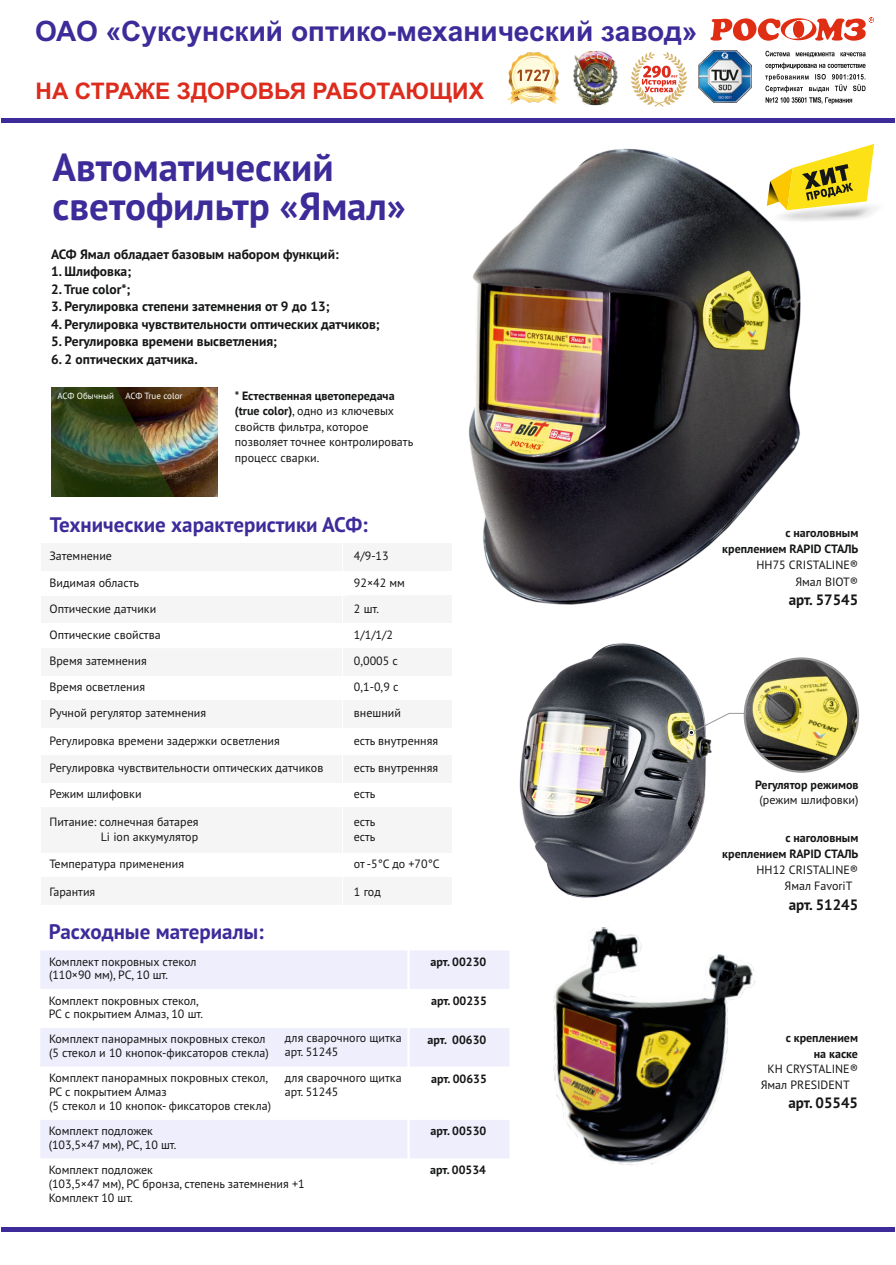
<style>
.page{position:relative;width:896px;height:1265px;background:#fff}
.page>*{position:absolute;margin:0;border:0;box-sizing:border-box;transform-origin:0 0}
.t1{font:700 39px/39px "PT Sans";color:#3c2b99}
.t2{font:700 28.05px "Arial";color:#3c2b99}
.t3{font:700 22.8px "Arial";color:#dd2b1c}
.t4{font:700 21px "PT Sans";color:#3c2b99}
.t5{font:700 15px "PT Sans";color:#151616}
.t6{font:700 13.5px "PT Sans";color:#151616}
.t7{font:12px/13.6px "PT Sans";color:#151616}
.t8{font:700 12px/16.2px "PT Sans";color:#151616;text-align:right}
.t9{font:9px "PT Sans";color:#fff}
.s1{font-weight:700}
</style>
<div class="page">
<svg style="left:710px;top:17px;width:163px;height:24px"></svg>
<svg style="left:631px;top:52px;width:56px;height:55px"></svg>
<img style="left:573px;top:51px;width:45px;height:54px">
<img style="left:698px;top:50px;width:53px;height:53px">
<svg style="left:507px;top:52px;width:52px;height:53px"></svg>
<svg style="left:765px;top:51px;width:100px;height:53px"></svg>
<hr style="left:2px;top:118px;width:892px;height:4px;background:#3c2b99">
<hr style="left:2px;top:1227px;width:892px;height:4px;background:#3c2b99">
<svg style="left:40px;top:951px;width:469px;height:207px;fill:#eeeefc"></svg>
<div style="left:343px;top:543px;width:108px;height:28px;background:#f5f5f6"></div>
<div style="left:41px;top:543px;width:300px;height:28px;background:#f5f5f6"></div>
<div style="left:343px;top:595px;width:108px;height:28px;background:#f5f5f6"></div>
<div style="left:41px;top:595px;width:300px;height:28px;background:#f5f5f6"></div>
<hr style="left:40px;top:595px;width:308px;height:1px;background:#fff">
<div style="left:343px;top:647px;width:108px;height:28px;background:#f5f5f6"></div>
<div style="left:41px;top:647px;width:300px;height:28px;background:#f5f5f6"></div>
<hr style="left:40px;top:647px;width:308px;height:1px;background:#fff">
<div style="left:343px;top:700px;width:108px;height:28px;background:#f5f5f6"></div>
<div style="left:41px;top:700px;width:300px;height:28px;background:#f5f5f6"></div>
<div style="left:343px;top:755px;width:108px;height:28px;background:#f5f5f6"></div>
<div style="left:41px;top:755px;width:300px;height:28px;background:#f5f5f6"></div>
<div style="left:343px;top:807px;width:108px;height:46px;background:#f5f5f6"></div>
<div style="left:41px;top:807px;width:300px;height:46px;background:#f5f5f6"></div>
<div style="left:343px;top:877px;width:108px;height:28px;background:#f5f5f6"></div>
<div style="left:41px;top:877px;width:300px;height:28px;background:#f5f5f6"></div>
<img style="left:519px;top:643px;width:193px;height:255px">
<img style="left:744px;top:658px;width:114px;height:113px;border-radius:50%">
<div style="left:688px;top:729px;width:6px;height:7px;border:1px solid #989899;border-radius:50%"></div>
<svg style="left:688px;top:712px;width:59px;height:23px"></svg>
<img style="left:468px;top:149px;width:332px;height:455px">
<img style="left:766px;top:207px;width:110px;height:16px">
<svg style="left:766px;top:144px;width:108px;height:66px"></svg>
<img style="left:553px;top:927px;width:202px;height:239px">
<img style="left:51px;top:387px;width:166px;height:109px">
<h2 class="t2" style="left:35px;top:21px;width:664px">ОАО «Суксунский оптико-механический завод»</h2>
<h3 class="t3" style="left:36px;top:82px;width:450px">НА СТРАЖЕ ЗДОРОВЬЯ РАБОТАЮЩИХ</h3>
<h1 class="t1" style="left:53px;top:151px;width:354px">Автоматический светофильтр «Ямал»</h1>
<p class="t6" style="left:51px;top:248px;width:289px">АСФ Ямал обладает базовым набором функций:</p>
<p class="t6" style="left:51px;top:266px;width:82px">1. Шлифовка;</p>
<p class="t6" style="left:51px;top:283px;width:81px">2. True color*;</p>
<p class="t6" style="left:51px;top:301px;width:280px">3. Регулировка степени затемнения от 9 до 13;</p>
<p class="t6" style="left:51px;top:318px;width:330px">4. Регулировка чувствительности оптических датчиков;</p>
<p class="t6" style="left:51px;top:336px;width:227px">5. Регулировка времени высветления;</p>
<p class="t6" style="left:51px;top:353px;width:148px">6. 2 оптических датчика.</p>
<p class="t7" style="left:235px;top:388px;width:180px;line-height:15.6px"><span class="s1">* Естественная цветопередача (true color)</span>, одно из ключевых свойств фильтра, которое позволяет точнее контролировать процесс сварки.</p>
<p class="t9" style="left:57px;top:392px;width:58px">АСФ Обычный</p>
<p class="t9" style="left:125px;top:392px;width:59px">АСФ True color</p>
<h3 class="t4" style="left:50px;top:516px;width:319px">Технические характеристики АСФ:</h3>
<p class="t7" style="left:49px;top:550px;width:64px">Затемнение</p>
<p class="t7" style="left:354px;top:550px;width:36px">4/9-13</p>
<p class="t7" style="left:49px;top:576px;width:91px">Видимая область</p>
<p class="t7" style="left:354px;top:576px;width:52px">92×42 мм</p>
<p class="t7" style="left:49px;top:603px;width:108px">Оптические датчики</p>
<p class="t7" style="left:354px;top:603px;width:26px">2 шт.</p>
<p class="t7" style="left:49px;top:629px;width:113px">Оптические свойства</p>
<p class="t7" style="left:354px;top:629px;width:40px">1/1/1/2</p>
<p class="t7" style="left:49px;top:654px;width:99px">Время затемнения</p>
<p class="t7" style="left:354px;top:654px;width:46px">0,0005 с</p>
<p class="t7" style="left:49px;top:681px;width:97px">Время осветления</p>
<p class="t7" style="left:354px;top:681px;width:46px">0,1-0,9 с</p>
<p class="t7" style="left:49px;top:707px;width:158px">Ручной регулятор затемнения</p>
<p class="t7" style="left:354px;top:707px;width:48px">внешний</p>
<p class="t7" style="left:49px;top:734px;width:232px">Регулировка времени задержки осветления</p>
<p class="t7" style="left:354px;top:734px;width:86px">есть внутренняя</p>
<p class="t7" style="left:49px;top:762px;width:275px">Регулировка чувствительности оптических датчиков</p>
<p class="t7" style="left:354px;top:762px;width:86px">есть внутренняя</p>
<p class="t7" style="left:49px;top:788px;width:94px">Режим шлифовки</p>
<p class="t7" style="left:354px;top:788px;width:23px">есть</p>
<p class="t7" style="left:49px;top:815px;width:150px;line-height:15px;text-align:right">Питание: солнечная батарея<br>Li ion аккумулятор</p>
<p class="t7" style="left:354px;top:815px;width:23px;line-height:15px">есть есть</p>
<p class="t7" style="left:49px;top:858px;width:136px">Температура применения</p>
<p class="t7" style="left:354px;top:858px;width:87px">от -5°С до +70°С</p>
<p class="t7" style="left:49px;top:886px;width:47px">Гарантия</p>
<p class="t7" style="left:354px;top:886px;width:28px">1 год</p>
<h3 class="t4" style="left:49px;top:923px;width:216px">Расходные материалы:</h3>
<p class="t7" style="left:49px;top:955px;width:149px">Комплект покровных стекол (110×90 мм), РС, 10 шт.</p>
<p class="t7" style="left:49px;top:994px;width:156px">Комплект покровных стекол,<br>РС с покрытием Алмаз, 10 шт.</p>
<p class="t7" style="left:49px;top:1033px;width:221px">Комплект панорамных покровных стекол (5 стекол и 10 кнопок-фиксаторов стекла)</p>
<p class="t7" style="left:49px;top:1072px;width:223px">Комплект панорамных покровных стекол,<br>РС с покрытием Алмаз<br>(5 стекол и 10 кнопок- фиксаторов стекла)</p>
<p class="t7" style="left:49px;top:1125px;width:129px">Комплект подложек (103,5×47 мм), РС, 10 шт.</p>
<p class="t7" style="left:49px;top:1164px;width:257px">Комплект подложек<br>(103,5×47 мм), РС бронза, степень затемнения +1<br>Комплект 10 шт.</p>
<p class="t7" style="left:285px;top:1032px;width:118px">для сварочного щитка арт. 51245</p>
<p class="t7" style="left:285px;top:1072px;width:118px">для сварочного щитка арт. 51245</p>
<p class="t8" style="left:430px;top:954px;width:57px">арт. 00230</p>
<p class="t8" style="left:431px;top:993px;width:57px">арт. 00235</p>
<p class="t8" style="left:427px;top:1032px;width:60px">арт. 00630</p>
<p class="t8" style="left:431px;top:1071px;width:57px">арт. 00635</p>
<p class="t8" style="left:430px;top:1124px;width:57px">арт. 00530</p>
<p class="t8" style="left:430px;top:1163px;width:57px">арт. 00534</p>
<p class="t8" style="left:722px;top:525px;width:137px">с наголовным креплением RAPID СТАЛЬ</p>
<p class="t7" style="left:756px;top:558px;width:103px;line-height:16.2px;text-align:right">HH75 CRISTALINE®<br>Ямал BIOT®</p>
<p class="t5" style="left:788px;top:593px;width:71px">арт. 57545</p>
<p class="t8" style="left:755px;top:777px;width:105px">Регулятор режимов</p>
<p class="t7" style="left:759px;top:793px;width:100px">(режим шлифовки)</p>
<p class="t8" style="left:722px;top:830px;width:137px">с наголовным креплением RAPID СТАЛЬ</p>
<p class="t7" style="left:784px;top:862px;width:75px;line-height:16.2px;text-indent:-28px">HH12 CRISTALINE®<br>Ямал FavoriT</p>
<p class="t5" style="left:788px;top:898px;width:71px">арт. 51245</p>
<p class="t8" style="left:785px;top:1031px;width:74px;line-height:15.6px">с креплением на каске</p>
<p class="t7" style="left:760px;top:1062px;width:99px;line-height:15.6px;text-indent:7px">КН CRYSTALINE®<br>Ямал PRESIDENT</p>
<p class="t5" style="left:788px;top:1096px;width:71px">арт. 05545</p>
</div>
